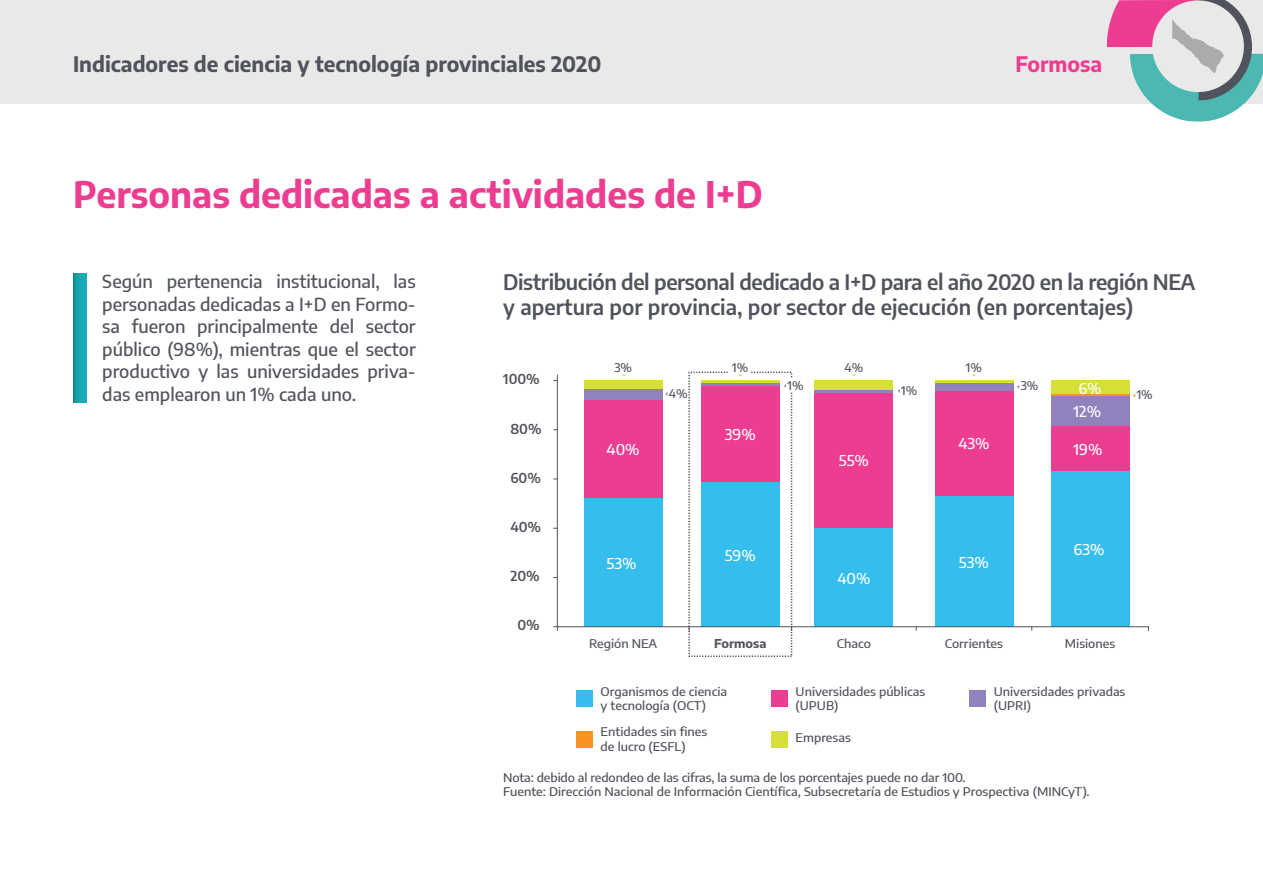
<style>
.page{position:relative;width:1263px;height:893px;background:#fff}
.page>*{position:absolute;margin:0;border:0;box-sizing:border-box;transform-origin:0 0}
.t1{font:700 36px "Encode Sans";color:#ed3d90}
.t2{font:600 21px/25.2px "Encode Sans";letter-spacing:-.015em;color:#50535c}
.t3{font:700 21px "Encode Sans";color:#50535c}
.t4{font:700 21px "Encode Sans";color:#ed3d90}
.t5{font:500 18px/22.5px "Encode Sans";color:#50535c;text-align:justify}
.t6{font:500 15px "Encode Sans";color:#fff}
.t7{font:600 13.5px "Encode Sans";color:#50535c}
.t8{font:500 12px/14.4px "Encode Sans";color:#50535c;scale:1.05 1}
.t9{font:500 12px "Encode Sans";color:#50535c}
.t10{font:700 12px "Encode Sans";color:#50535c;scale:1.05 1}
</style>
<div class="page">
<div style="left:0;top:0;width:1263px;height:103px;background:#e9e9e9"></div>
<svg style="left:1107px;top:0;width:156px;height:122px"></svg>
<svg style="left:73px;top:274px;width:13px;height:129px;background:#15a1ab"></svg>
<div style="left:576px;top:691px;width:17px;height:16px;background:#35bdee"></div>
<div style="left:771px;top:731px;width:16px;height:16px;background:#d5df37"></div>
<div style="left:771px;top:691px;width:16px;height:16px;background:#ed3d90"></div>
<div style="left:970px;top:691px;width:16px;height:16px;background:#9182bd"></div>
<div style="left:576px;top:731px;width:17px;height:16px;background:#f79421"></div>
<hr style="left:557px;top:375px;width:1px;height:255px;background:#50535c">
<div style="left:584px;top:497px;width:78px;height:130px;background:#35bdee"></div>
<div style="left:815px;top:528px;width:78px;height:99px;background:#35bdee"></div>
<div style="left:935px;top:496px;width:78px;height:131px;background:#35bdee"></div>
<div style="left:701px;top:482px;width:78px;height:145px;background:#35bdee"></div>
<div style="left:1051px;top:471px;width:78px;height:156px;background:#35bdee"></div>
<div style="left:584px;top:399px;width:78px;height:98px;background:#ed3d90"></div>
<div style="left:815px;top:392px;width:78px;height:136px;background:#ed3d90"></div>
<div style="left:935px;top:390px;width:78px;height:106px;background:#ed3d90"></div>
<div style="left:701px;top:386px;width:78px;height:96px;background:#ed3d90"></div>
<div style="left:1051px;top:425px;width:78px;height:46px;background:#ed3d90"></div>
<div style="left:584px;top:389px;width:78px;height:10px;background:#9182bd"></div>
<hr style="left:815px;top:390px;width:78px;height:2px;background:#9182bd">
<div style="left:935px;top:383px;width:78px;height:7px;background:#9182bd"></div>
<div style="left:701px;top:381px;width:78px;height:5px;background:#9182bd"></div>
<div style="left:1051px;top:396px;width:78px;height:29px;background:#9182bd"></div>
<div style="left:584px;top:381px;width:78px;height:8px;background:#d5df37"></div>
<div style="left:815px;top:381px;width:78px;height:9px;background:#d5df37"></div>
<hr style="left:935px;top:381px;width:78px;height:2px;background:#d5df37">
<hr style="left:701px;top:381px;width:78px;height:2px;background:#d5df37">
<div style="left:1051px;top:381px;width:78px;height:14px;background:#d5df37"></div>
<hr style="left:1051px;top:395px;width:78px;height:1px;background:#f79421">
<hr style="left:554px;top:626px;width:594px;height:1px;background:#50535c">
<h2 class="t3" style="left:73px;top:49px;width:530px">Indicadores de ciencia y tecnología provinciales 2020</h2>
<h2 class="t4" style="left:1015px;top:49px;width:88px">Formosa</h2>
<h1 class="t1" style="left:73px;top:168px;width:691px">Personas dedicadas a actividades de I+D</h1>
<h3 class="t5" style="left:102px;top:270px;width:315px">Según pertenencia institucional, las personadas dedicadas a I+D en Formo&shy;sa fueron principalmente del sector público (98%), mientras que el sector productivo y las universidades priva&shy;das emplearon un 1% cada uno.</h3>
<h2 class="t2" style="left:503px;top:268px;width:693px">Distribución del personal dedicado a I+D para el año 2020 en la región NEA y apertura por provincia, por sector de ejecución (en porcentajes)</h2>
<p class="t7" style="left:503px;top:369px;width:38px">100%</p>
<p class="t7" style="left:510px;top:419px;width:33px">80%</p>
<p class="t7" style="left:510px;top:468px;width:32px">60%</p>
<p class="t9" style="left:614px;top:359px;width:19px">3%</p>
<p class="t9" style="left:844px;top:359px;width:20px">4%</p>
<p class="t9" style="left:732px;top:359px;width:18px">1%</p>
<p class="t9" style="left:966px;top:359px;width:18px">1%</p>
<p class="t9" style="left:787px;top:377px;width:18px">1%</p>
<p class="t9" style="left:669px;top:385px;width:20px">4%</p>
<p class="t9" style="left:901px;top:382px;width:18px">1%</p>
<p class="t9" style="left:1021px;top:377px;width:19px">3%</p>
<p class="t6" style="left:1078px;top:378px;width:25px">6%</p>
<p class="t9" style="left:1137px;top:386px;width:18px">1%</p>
<p class="t6" style="left:1073px;top:401px;width:29px">12%</p>
<p class="t6" style="left:607px;top:439px;width:35px">40%</p>
<p class="t6" style="left:725px;top:424px;width:32px">39%</p>
<p class="t6" style="left:839px;top:450px;width:32px">55%</p>
<p class="t6" style="left:958px;top:433px;width:33px">43%</p>
<p class="t6" style="left:1073px;top:438px;width:30px">19%</p>
<p class="t7" style="left:510px;top:517px;width:32px">40%</p>
<p class="t7" style="left:510px;top:566px;width:31px">20%</p>
<p class="t7" style="left:517px;top:616px;width:24px">0%</p>
<p class="t6" style="left:607px;top:552px;width:31px">53%</p>
<p class="t6" style="left:725px;top:544px;width:33px">59%</p>
<p class="t6" style="left:837px;top:567px;width:35px">40%</p>
<p class="t6" style="left:959px;top:551px;width:31px">53%</p>
<p class="t6" style="left:1073px;top:539px;width:32px">63%</p>
<p class="t8" style="left:589px;top:635px;width:66px">Región NEA</p>
<p class="t10" style="left:714px;top:634px;width:51px">Formosa</p>
<p class="t8" style="left:837px;top:635px;width:34px">Chaco</p>
<p class="t8" style="left:945px;top:635px;width:57px">Corrientes</p>
<p class="t8" style="left:1065px;top:635px;width:49px">Misiones</p>
<p class="t8" style="left:601px;top:684px;width:122px">Organismos de ciencia y tecnología (OCT)</p>
<p class="t8" style="left:601px;top:724px;width:103px">Entidades sin fines de lucro (ESFL)</p>
<p class="t8" style="left:796px;top:684px;width:125px">Universidades públicas (UPUB)</p>
<p class="t8" style="left:994px;top:684px;width:127px">Universidades privadas (UPRI)</p>
<p class="t8" style="left:796px;top:729px;width:54px">Empresas</p>
<p class="t8" style="left:503px;top:769px;width:560px">Nota: debido al redondeo de las cifras, la suma de los porcentajes puede no dar 100.<br>Fuente: Dirección Nacional de Información Científica, Subsecretaría de Estudios y Prospectiva (MINCyT).</p>
</div>
